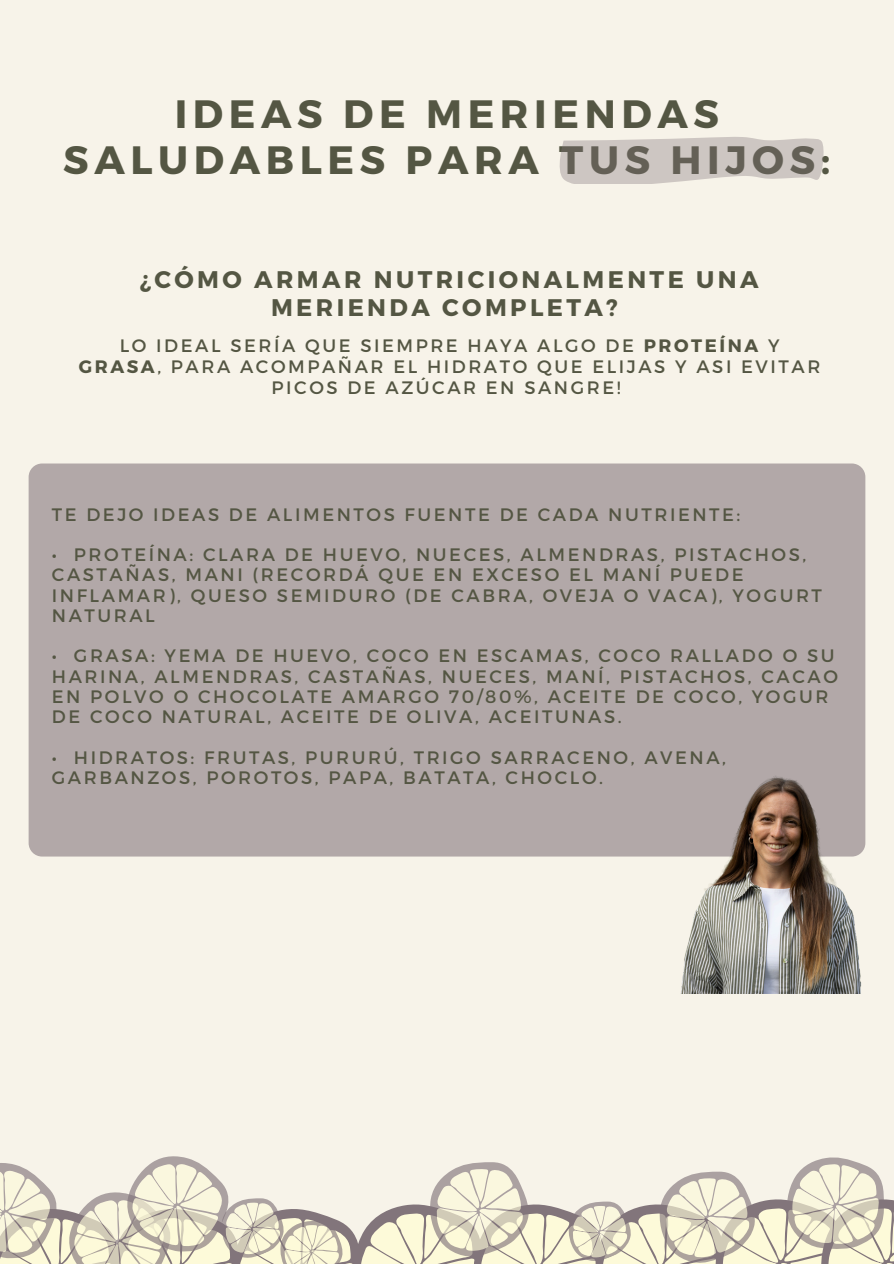
<style>
.page{position:relative;width:894px;height:1264px;background:#fff}
.page>*{position:absolute;margin:0;border:0;box-sizing:border-box;transform-origin:0 0}
.t1{font:700 39.45px/46.2px "Montserrat";letter-spacing:.14em;color:#545643;text-align:center}
.t2{font:700 24px/28px "Montserrat";letter-spacing:.14em;color:#545643;text-align:center}
.t3{font:18px/20.2px "Montserrat";letter-spacing:.14em;color:#545643}
.s1{font-weight:700}
</style>
<div class="page">
<div style="left:0;top:0;width:893px;height:1260px;background:#f7f3e9"></div>
<svg style="left:559px;top:137px;width:264px;height:47px;background:#d2cbc6"></svg>
<svg style="left:0;top:1156px;width:893px;height:107px"></svg>
<div style="left:29px;top:463px;width:836px;height:393px;background:#b2a8a8;border-radius:13px"></div>
<img style="left:662px;top:766px;width:204px;height:227px">
<h1 class="t1" style="left:63px;top:89px;width:768px">IDEAS DE MERIENDAS<br>SALUDABLES PARA TUS HIJOS:</h1>
<p class="t2" style="left:140px;top:264px;width:620px">¿CÓMO ARMAR NUTRICIONALMENTE UNA<br>MERIENDA COMPLETA?</p>
<p class="t3" style="left:79px;top:334px;width:742px;line-height:21px;text-align:center">LO IDEAL SERÍA QUE SIEMPRE HAYA ALGO DE <span class="s1">PROTEÍNA</span> Y<br><span class="s1">GRASA</span>, PARA ACOMPAÑAR EL HIDRATO QUE ELIJAS Y ASI EVITAR<br>PICOS DE AZÚCAR EN SANGRE!</p>
<h2 class="t3" style="left:52px;top:503px;width:689px">TE DEJO IDEAS DE ALIMENTOS FUENTE DE CADA NUTRIENTE:</h2>
<p class="t3" style="left:52px;top:543px;width:771px">• PROTEÍNA: CLARA DE HUEVO, NUECES, ALMENDRAS, PISTACHOS, CASTAÑAS, MANI (RECORDÁ QUE EN EXCESO EL MANÍ PUEDE INFLAMAR), QUESO SEMIDURO (DE CABRA, OVEJA O VACA), YOGURT NATURAL</p>
<p class="t3" style="left:52px;top:645px;width:787px">• GRASA: YEMA DE HUEVO, COCO EN ESCAMAS, COCO RALLADO O SU HARINA, ALMENDRAS, CASTAÑAS, NUECES, MANÍ, PISTACHOS, CACAO EN POLVO O CHOCOLATE AMARGO 70/80%, ACEITE DE COCO, YOGUR DE COCO NATURAL, ACEITE DE OLIVA, ACEITUNAS.</p>
<p class="t3" style="left:52px;top:746px;width:675px">• HIDRATOS: FRUTAS, PURURÚ, TRIGO SARRACENO, AVENA,<br>GARBANZOS, POROTOS, PAPA, BATATA, CHOCLO.</p>
</div>
